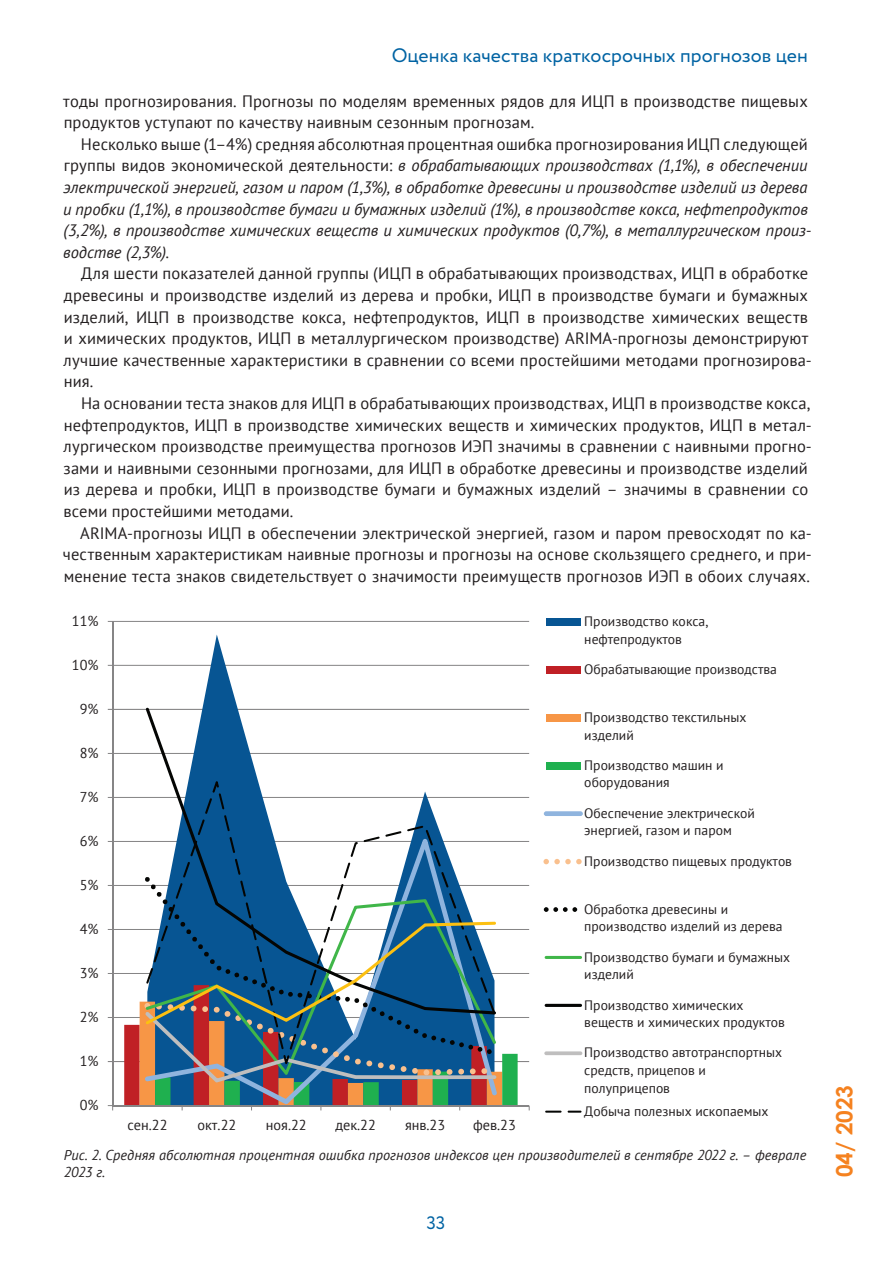
<style>
.page{position:relative;width:893px;height:1263px;background:#fff}
.page>*{position:absolute;margin:0;border:0;box-sizing:border-box;transform-origin:0 0}
.t1{font:700 22.5px "Century Gothic";color:#f58220}
.t2{font:19.5px "Circe";letter-spacing:.005em;color:#0163a3}
.t3{font:18px "Circe";color:#0163a3}
.t4{font:16.5px/21.6px "PT Sans";letter-spacing:.01em;color:#231f20}
.t5{font:italic 16.5px/21.6px "PT Sans";color:#231f20}
.t6{font:italic 14.25px/17.1px "PT Sans";letter-spacing:.005em;color:#231f20}
.t7{font:14.25px "PT Sans";color:#231f20}
.t8{font:13.65px/17.5px "PT Sans";color:#231f20}
.s1{font-style:normal}
</style>
<div class="page">
<hr style="left:113px;top:1061px;width:416px;height:1px;background:#868586">
<hr style="left:113px;top:1017px;width:416px;height:1px;background:#868586">
<hr style="left:113px;top:973px;width:416px;height:1px;background:#868586">
<hr style="left:113px;top:929px;width:416px;height:1px;background:#868586">
<hr style="left:113px;top:885px;width:416px;height:1px;background:#868586">
<hr style="left:113px;top:841px;width:416px;height:1px;background:#868586">
<hr style="left:113px;top:797px;width:416px;height:1px;background:#868586">
<hr style="left:113px;top:753px;width:416px;height:1px;background:#868586">
<hr style="left:113px;top:709px;width:416px;height:1px;background:#868586">
<hr style="left:113px;top:665px;width:416px;height:1px;background:#868586">
<hr style="left:113px;top:621px;width:416px;height:1px;background:#868586">
<svg style="left:147px;top:634px;width:347px;height:74px"></svg>
<hr style="left:112px;top:621px;width:1px;height:484px;background:#868586">
<hr style="left:113px;top:1105px;width:416px;height:1px;background:#868586">
<svg style="left:108px;top:1105px;width:5px;height:5px"></svg>
<svg style="left:146px;top:708px;width:350px;height:73px"></svg>
<svg style="left:146px;top:781px;width:349px;height:141px"></svg>
<svg style="left:124px;top:922px;width:394px;height:188px"></svg>
<div style="left:546px;top:618px;width:34px;height:8px;background:#075593"></div>
<div style="left:546px;top:666px;width:34px;height:8px;background:#c02025"></div>
<div style="left:546px;top:714px;width:34px;height:8px;background:#f79646"></div>
<div style="left:546px;top:762px;width:34px;height:8px;background:#1fb04f"></div>
<div style="left:544px;top:811px;width:39px;height:5px;background:#8fb4de;border-radius:2px"></div>
<svg style="left:543px;top:859px;width:39px;height:5px"></svg>
<svg style="left:544px;top:907px;width:33px;height:5px"></svg>
<hr style="left:545px;top:956px;width:37px;height:3px;background:#40b649;border-radius:2px">
<hr style="left:545px;top:1004px;width:37px;height:3px;background:#040503;border-radius:2px">
<svg style="left:544px;top:1051px;width:38px;height:4px"></svg>
<hr style="left:545px;top:1110px;width:17px;height:3px;background:#040503">
<svg style="left:568px;top:1110px;width:13px;height:3px"></svg>
<p class="t2" style="left:392px;top:43px;width:418px">Оценка качества краткосрочных прогнозов цен</p>
<p class="t4" style="left:63px;top:90px;width:746px">тоды прогнозирования. Прогнозы по моделям временных рядов для ИЦП в производстве пищевых продуктов уступают по качеству наивным сезонным прогнозам.</p>
<p class="t5" style="left:63px;top:133px;width:750px;text-indent:18px"><span class="s1">Несколько выше (1–4%) средняя абсолютная процентная ошибка прогнозирования ИЦП следующей группы видов экономической деятельности:</span> в обрабатывающих производствах (1,1%), в обеспечении электрической энергией, газом и паром (1,3%), в обработке древесины и производстве изделий из дерева и пробки (1,1%), в производстве бумаги и бумажных изделий (1%), в производстве кокса, нефтепродуктов (3,2%), в производстве химических веществ и химических продуктов (0,7%), в металлургическом произ&shy;водстве (2,3%).</p>
<p class="t4" style="left:64px;top:262px;width:750px;text-indent:18px">Для шести показателей данной группы (ИЦП в обрабатывающих производствах, ИЦП в обработке древесины и производстве изделий из дерева и пробки, ИЦП в производстве бумаги и бумажных изделий, ИЦП в производстве кокса, нефтепродуктов, ИЦП в производстве химических веществ и химических продуктов, ИЦП в металлургическом производстве) ARIMA-прогнозы демонстрируют лучшие качественные характеристики в сравнении со всеми простейшими методами прогнозирова&shy;ния.</p>
<p class="t4" style="left:63px;top:392px;width:750px;text-indent:18px">На основании теста знаков для ИЦП в обрабатывающих производствах, ИЦП в производстве кокса, нефтепродуктов, ИЦП в производстве химических веществ и химических продуктов, ИЦП в метал&shy;лургическом производстве преимущества прогнозов ИЭП значимы в сравнении с наивными прогно&shy;зами и наивными сезонными прогнозами, для ИЦП в обработке древесины и производстве изделий из дерева и пробки, ИЦП в производстве бумаги и бумажных изделий – значимы в сравнении со всеми простейшими методами.</p>
<p class="t4" style="left:63px;top:522px;width:751px;text-align:justify;text-indent:17px">ARIMA-прогнозы ИЦП в обеспечении электрической энергией, газом и паром превосходят по ка&shy;чественным характеристикам наивные прогнозы и прогнозы на основе скользящего среднего, и при&shy;менение теста знаков свидетельствует о значимости преимуществ прогнозов ИЭП в обоих случаях.</p>
<p class="t7" style="left:72px;top:611px;width:28px">11%</p>
<p class="t8" style="left:584px;top:612px;width:126px">Производство кокса, нефтепродуктов</p>
<p class="t8" style="left:584px;top:660px;width:194px">Обрабатывающие производства</p>
<p class="t8" style="left:584px;top:708px;width:164px">Производство текстильных изделий</p>
<p class="t8" style="left:584px;top:756px;width:141px">Производство машин и оборудования</p>
<p class="t8" style="left:584px;top:804px;width:172px">Обеспечение электрической энергией, газом и паром</p>
<p class="t8" style="left:584px;top:852px;width:209px">Производство пищевых продуктов</p>
<p class="t8" style="left:584px;top:900px;width:200px">Обработка древесины и производство изделий из дерева</p>
<p class="t8" style="left:584px;top:948px;width:207px">Производство бумаги и бумажных изделий</p>
<p class="t8" style="left:584px;top:996px;width:202px">Производство химических веществ и химических продуктов</p>
<p class="t8" style="left:584px;top:1043px;width:199px">Производство автотранспортных средств, прицепов и полуприцепов</p>
<p class="t8" style="left:584px;top:1102px;width:186px">Добыча полезных ископаемых</p>
<p class="t6" style="left:64px;top:1146px;width:744px">Рис. 2. Средняя абсолютная процентная ошибка прогнозов индексов цен производителей в сентябре 2022 г. – феврале<br>2023 г.</p>
<p class="t7" style="left:72px;top:655px;width:28px">10%</p>
<p class="t7" style="left:80px;top:699px;width:20px">9%</p>
<p class="t7" style="left:80px;top:744px;width:20px">8%</p>
<p class="t7" style="left:80px;top:788px;width:20px">7%</p>
<p class="t7" style="left:80px;top:832px;width:20px">6%</p>
<p class="t7" style="left:80px;top:876px;width:20px">5%</p>
<p class="t7" style="left:80px;top:920px;width:20px">4%</p>
<p class="t7" style="left:80px;top:964px;width:20px">3%</p>
<p class="t7" style="left:80px;top:1008px;width:20px">2%</p>
<p class="t7" style="left:80px;top:1052px;width:20px">1%</p>
<p class="t7" style="left:80px;top:1096px;width:20px">0%</p>
<p class="t7" style="left:127px;top:1116px;width:42px">сен.22</p>
<p class="t7" style="left:197px;top:1116px;width:40px">окт.22</p>
<p class="t7" style="left:266px;top:1116px;width:42px">ноя.22</p>
<p class="t7" style="left:335px;top:1116px;width:42px">дек.22</p>
<p class="t7" style="left:405px;top:1116px;width:42px">янв.23</p>
<p class="t7" style="left:473px;top:1116px;width:44px">фев.23</p>
<p class="t3" style="left:426px;top:1211px;width:21px">33</p>
<h1 class="t1" style="left:827px;top:1177px;width:94px;rotate:-90deg">04/ 2023</h1>
</div>
